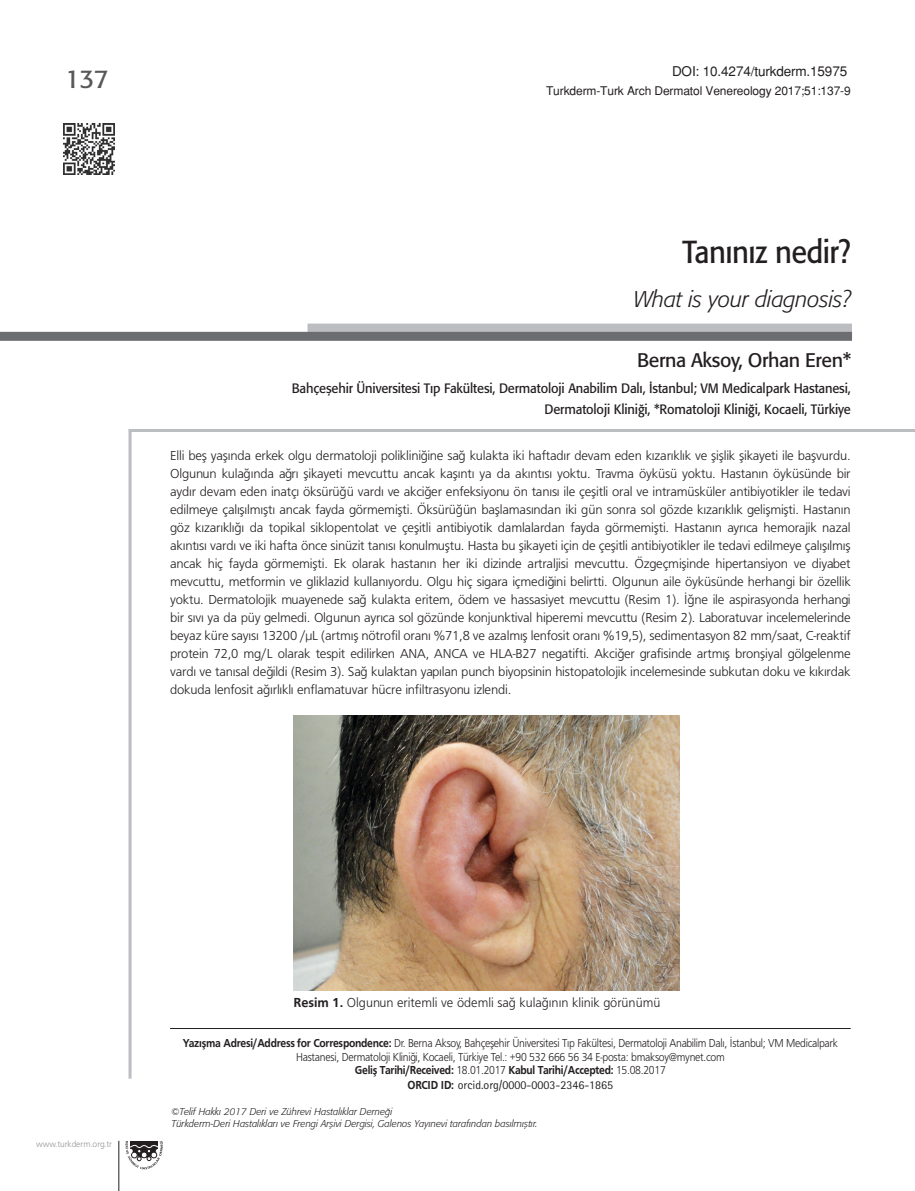
<style>
.page{position:relative;width:915px;height:1191px;background:#fff}
.page>*{position:absolute;margin:0;border:0;box-sizing:border-box;transform-origin:0 0}
.t1{font:31.5px "Formata Tr";letter-spacing:-.02em;color:#231f20;scale:.92 1}
.t2{font:25.5px "Formata Tr";color:#57585a}
.t3{font:22.5px "Formata Light Ita Tr";letter-spacing:-.01em;color:#231f20}
.t4{font:19.5px "Formata Tr";letter-spacing:-.02em;color:#231f20}
.t5{font:13.5px/18px "Frugal Normal Tr";letter-spacing:-.015em;color:#231f20;text-align:justify}
.t6{font:13.5px/21px "Formata Tr";letter-spacing:-.01em;color:#231f20;text-align:right;scale:.95 1}
.t7{font:13.5px "Helvetica Normal Tr";letter-spacing:-.01em;color:#231f20}
.t8{font:12px/13.5px "Frugal Normal Tr";letter-spacing:-.025em;color:#231f20;text-align:center;scale:.9 1}
.t9{font:12px "Frugal Bold Tr";letter-spacing:-.025em;color:#231f20;scale:.9 1}
.t10{font:12px "Helvetica Normal Tr";letter-spacing:-.01em;color:#231f20}
.t11{font:12px "Rotis Sans Serif Std";color:#231f20}
.t12{font:9.75px/11.2px "Formata Light Ita Tr";color:#231f20}
.t13{font:9px "Frugal Normal Tr";letter-spacing:-.01em;color:#939598}
.s1{font-family:"Frugal Bold Tr"}
.s2{font-family:"Frugal Normal Tr"}
</style>
<div class="page">
<hr style="left:170px;top:1028px;width:680px;height:1px;background:#231f20">
<svg style="left:125px;top:1140px;width:38px;height:29px"></svg>
<hr style="left:118px;top:1140px;width:1px;height:51px;background:#231f20">
<div style="left:307px;top:323px;width:544px;height:10px;background:#bcbdc0"></div>
<div style="left:0;top:332px;width:851px;height:9px;background:#6c6d70"></div>
<img style="left:63px;top:123px;width:51px;height:51px">
<hr style="left:128px;top:429px;width:3px;height:649px;background:#bcbdc0">
<hr style="left:129px;top:429px;width:785px;height:3px;background:#bcbdc0">
<img style="left:293px;top:716px;width:385px;height:274px">
<h2 class="t2" style="left:65px;top:64px;width:45px">137</h2>
<p class="t7" style="left:671px;top:63px;width:177px">DOI: 10.4274/turkderm.15975</p>
<p class="t10" style="left:546px;top:83px;width:306px">Turkderm-Turk Arch Dermatol Venereology 2017;51:137-9</p>
<h1 class="t1" style="left:682px;top:233px;width:184px">Tanınız nedir?</h1>
<h3 class="t3" style="left:633px;top:286px;width:218px">What is your diagnosis?</h3>
<h3 class="t4" style="left:636px;top:348px;width:216px">Berna Aksoy, Orhan Eren*</h3>
<p class="t6" style="left:291px;top:378px;width:590px">Bahçeşehir Üniversitesi Tıp Fakültesi, Dermatoloji Anabilim Dalı, İstanbul; VM Medicalpark Hastanesi,<br>Dermatoloji Kliniği, *Romatoloji Kliniği, Kocaeli, Türkiye</p>
<p class="t5" style="left:170px;top:446px;width:681px">Elli beş yaşında erkek olgu dermatoloji polikliniğine sağ kulakta iki haftadır devam eden kızarıklık ve şişlik şikayeti ile başvurdu.<br>Olgunun kulağında ağrı şikayeti mevcuttu ancak kaşıntı ya da akıntısı yoktu. Travma öyküsü yoktu. Hastanın öyküsünde bir aydır devam eden inatçı öksürüğü vardı ve akciğer enfeksiyonu ön tanısı ile çeşitli oral ve intramüsküler antibiyotikler ile tedavi edilmeye çalışılmıştı ancak fayda görmemişti. Öksürüğün başlamasından iki gün sonra sol gözde kızarıklık gelişmişti. Hastanın göz kızarıklığı da topikal siklopentolat ve çeşitli antibiyotik damlalardan fayda görmemişti. Hastanın ayrıca hemorajik nazal akıntısı vardı ve iki hafta önce sinüzit tanısı konulmuştu. Hasta bu şikayeti için de çeşitli antibiyotikler ile tedavi edilmeye çalışılmış ancak hiç fayda görmemişti. Ek olarak hastanın her iki dizinde artraljisi mevcuttu. Özgeçmişinde hipertansiyon ve diyabet mevcuttu, metformin ve gliklazid kullanıyordu. Olgu hiç sigara içmediğini belirtti. Olgunun aile öyküsünde herhangi bir özellik yoktu. Dermatolojik muayenede sağ kulakta eritem, ödem ve hassasiyet mevcuttu (Resim 1). İğne ile aspirasyonda herhangi bir sıvı ya da püy gelmedi. Olgunun ayrıca sol gözünde konjunktival hiperemi mevcuttu (Resim 2). Laboratuvar incelemelerinde beyaz küre sayısı 13200 /µL (artmış nötrofil oranı %71,8 ve azalmış lenfosit oranı %19,5), sedimentasyon 82 mm/saat, C-reaktif protein 72,0 mg/L olarak tespit edilirken ANA, ANCA ve HLA-B27 negatifti. Akciğer grafisinde artmış bronşiyal gölgelenme vardı ve tanısal değildi (Resim 3). Sağ kulaktan yapılan punch biyopsinin histopatolojik incelemesinde subkutan doku ve kıkırdak dokuda lenfosit ağırlıklı enflamatuvar hücre infiltrasyonu izlendi.</p>
<p class="t13" style="left:36px;top:1139px;width:77px">www.turkderm.org.tr</p>
<p class="t5" style="left:293px;top:993px;width:368px"><span class="s1">Resim 1.</span> Olgunun eritemli ve ödemli sağ kulağının klinik görünümü</p>
<p class="t8" style="left:183px;top:1036px;width:729px"><span class="s1">Yazışma Adresi/Address for Correspondence:</span> Dr. Berna Aksoy, Bahçeşehir Üniversitesi Tıp Fakültesi, Dermatoloji Anabilim Dalı, İstanbul; VM Medicalpark<br>Hastanesi, Dermatoloji Kliniği, Kocaeli, Türkiye Tel.: +90 532 666 56 34 E-posta: bmaksoy@mynet.com</p>
<p class="t9" style="left:355px;top:1063px;width:347px">Geliş Tarihi/Received: <span class="s2">18.01.2017</span> Kabul Tarihi/Accepted: <span class="s2">15.08.2017</span></p>
<p class="t11" style="left:407px;top:1077px;width:207px"><span class="s1">ORCID ID:</span> orcid.org/0000-0003-2346-1865</p>
<p class="t12" style="left:171px;top:1106px;width:367px">©Telif Hakkı 2017 Deri ve Zührevi Hastalıklar Derneği<br>Türkderm-Deri Hastalıkları ve Frengi Arşivi Dergisi, Galenos Yayınevi tarafından basılmıştır.</p>
</div>
